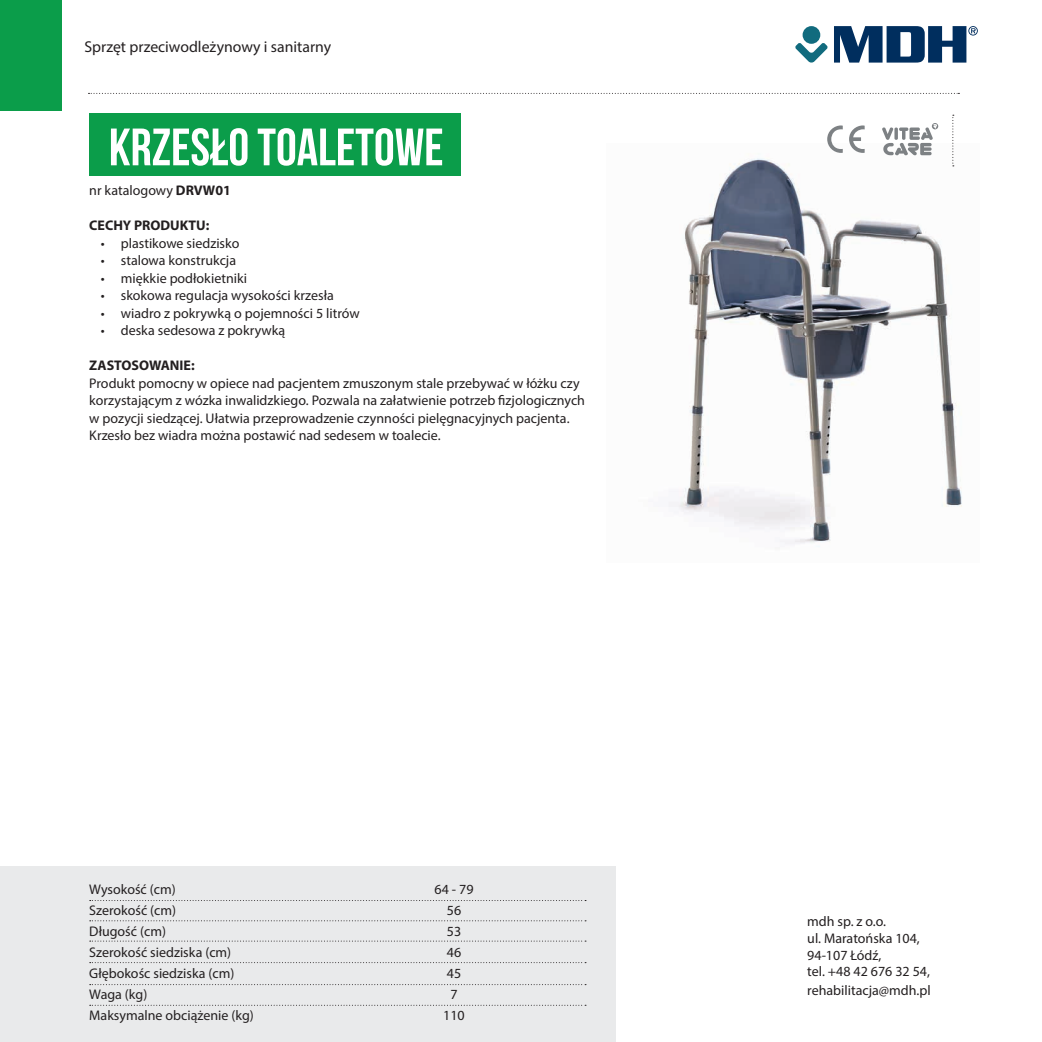
<style>
.page{position:relative;width:1042px;height:1042px;background:#fff}
.page>*{position:absolute;margin:0;border:0;box-sizing:border-box;transform-origin:0 0}
.t1{font:52.5px "Bebas Neue";color:#fff}
.t2{font:15.75px "Myriad Pro";color:#231f20}
.t3{font:14px/21px "Myriad Pro";color:#231f20}
.t4{font:700 14px "Myriad Pro";color:#231f20}
.s1{font-weight:700}
</style>
<div class="page">
<div style="left:0;top:0;width:62px;height:111px;background:#0b9d4a"></div>
<svg style="left:88px;top:93px;width:871px;height:1px"></svg>
<svg style="left:834px;top:26px;width:144px;height:37px"></svg>
<div style="left:802px;top:26px;width:18px;height:18px;background:#116b7e;border-radius:50%"></div>
<svg style="left:795px;top:43px;width:33px;height:20px"></svg>
<img style="left:669px;top:149px;width:293px;height:398px">
<div style="left:0;top:867px;width:615px;height:175px;background:#e9eaeb"></div>
<div style="left:89px;top:113px;width:372px;height:62px;background:#0b9d4a"></div>
<svg style="left:90px;top:900px;width:496px;height:1px"></svg>
<svg style="left:90px;top:920px;width:496px;height:1px"></svg>
<svg style="left:90px;top:940px;width:496px;height:1px"></svg>
<svg style="left:90px;top:962px;width:496px;height:1px"></svg>
<svg style="left:90px;top:1005px;width:496px;height:1px"></svg>
<svg style="left:90px;top:984px;width:496px;height:1px"></svg>
<svg style="left:952px;top:115px;width:2px;height:51px"></svg>
<svg style="left:827px;top:125px;width:37px;height:28px"></svg>
<svg style="left:882px;top:123px;width:56px;height:33px"></svg>
<p class="t2" style="left:84px;top:37px;width:248px">Sprzęt przeciwodleżynowy i sanitarny</p>
<h1 class="t1" style="left:109px;top:118px;width:336px">KRZESŁO TOALETOWE</h1>
<p class="t3" style="left:89px;top:180px;width:143px">nr katalogowy <span class="s1">DRVW01</span></p>
<p class="t4" style="left:89px;top:216px;width:122px">CECHY PRODUKTU:</p>
<p class="t3" style="left:101px;top:232px;width:140px">• plastikowe siedzisko</p>
<p class="t3" style="left:101px;top:250px;width:137px">• stalowa konstrukcja</p>
<p class="t3" style="left:101px;top:267px;width:148px">• miękkie podłokietniki</p>
<p class="t3" style="left:101px;top:285px;width:234px">• skokowa regulacja wysokości krzesła</p>
<p class="t3" style="left:101px;top:302px;width:260px">• wiadro z pokrywką o pojemności 5 litrów</p>
<p class="t3" style="left:101px;top:320px;width:186px">• deska sedesowa z pokrywką</p>
<p class="t4" style="left:89px;top:356px;width:107px">ZASTOSOWANIE:</p>
<p class="t3" style="left:89px;top:374px;width:497px;line-height:17.5px">Produkt pomocny w opiece nad pacjentem zmuszonym stale przebywać w łóżku czy korzystającym z wózka inwalidzkiego. Pozwala na załatwienie potrzeb fizjologicznych w pozycji siedzącej. Ułatwia przeprowadzenie czynności pielęgnacyjnych pacjenta.<br>Krzesło bez wiadra można postawić nad sedesem w toalecie.</p>
<p class="t3" style="left:89px;top:879px;width:166px">Wysokość (cm)<br>Szerokość (cm)<br>Długość (cm)<br>Szerokość siedziska (cm)<br>Głębokośc siedziska (cm)<br>Waga (kg)<br>Maksymalne obciążenie (kg)</p>
<p class="t3" style="left:434px;top:879px;width:40px;text-align:center">64 - 79<br>56<br>53<br>46<br>45<br>7<br>110</p>
<p class="t3" style="left:807px;top:912px;width:124px;line-height:16.8px">mdh sp. z o.o.<br>ul. Maratońska 104,<br>94-107 Łódź,<br>tel. +48 42 676 32 54,</p>
<p class="t3" style="left:807px;top:980px;width:125px">rehabilitacja@mdh.pl</p>
</div>
